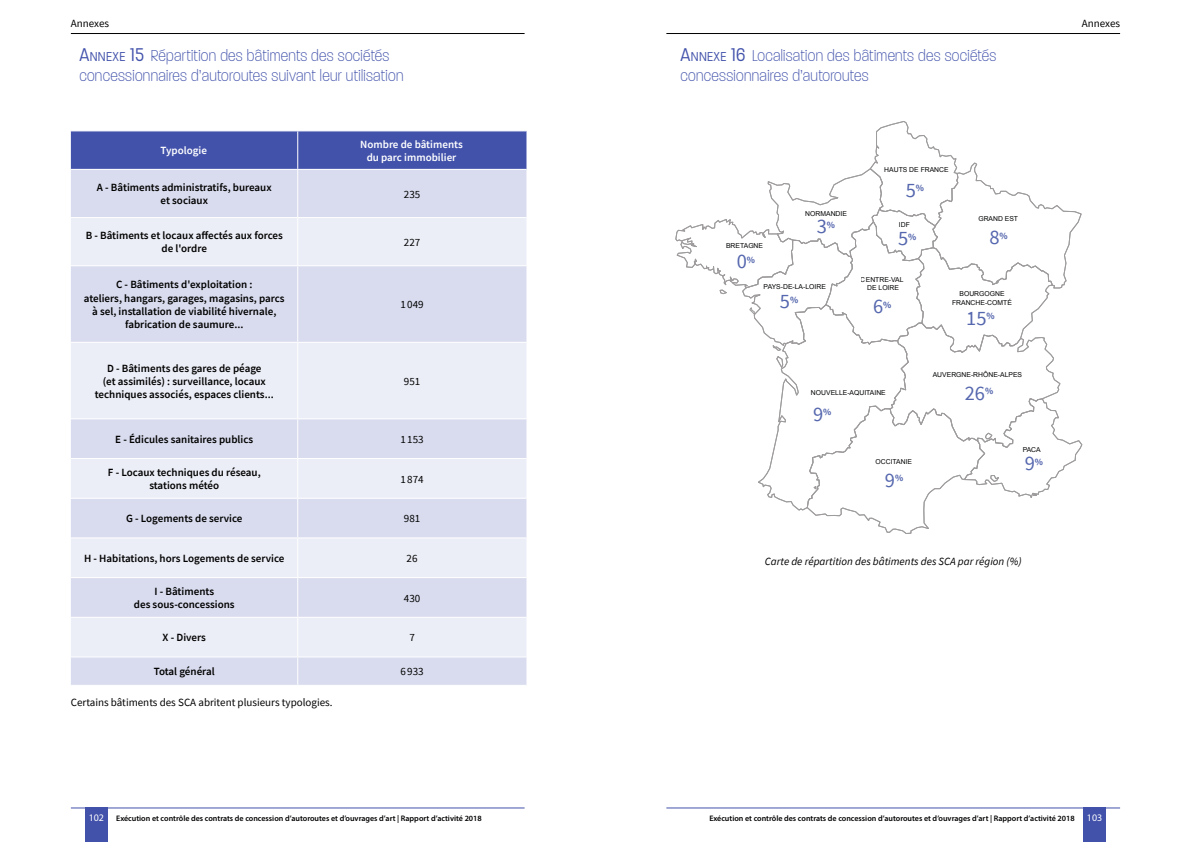
<style>
.page{position:relative;width:1191px;height:842px;background:#fff}
.page>*{position:absolute;margin:0;border:0;box-sizing:border-box;transform-origin:0 0}
.t1{font:20.4px "Source Sans Pro";color:#5567ae}
.t2{font:200 17px/20px "Paralucent Condensed";letter-spacing:.02em;color:#4252ab}
.t3{font:600 11px/13.2px "Source Sans Pro";color:#000;text-align:center}
.t4{font:11px "Source Sans Pro";color:#000}
.t5{font:italic 11px "Source Sans Pro";color:#000}
.t6{font:600 11px/13.2px "Source Sans Pro";color:#fff;text-align:center}
.t7{font:600 8px "Myriad Pro";color:#000}
.t8{font:6.8px/8.2px "Arial";color:#010203;text-align:center}
.s1{font-weight:300;font-size:20px}
.s2{font-weight:300;font-size:14px}
.s3{font-weight:400;font-size:10px;color:#fff}
</style>
<div class="page">
<div style="left:85px;top:808px;width:23px;height:34px;background:#4252ab"></div>
<div style="left:1083px;top:808px;width:23px;height:34px;background:#4252ab"></div>
<hr style="left:71px;top:807px;width:453px;height:1px;background:#4252ab">
<hr style="left:666px;top:807px;width:454px;height:1px;background:#4252ab">
<hr style="left:71px;top:33px;width:453px;height:1px;background:#000">
<hr style="left:666px;top:33px;width:454px;height:1px;background:#000">
<div style="left:71px;top:131px;width:455px;height:38px;background:#4252ab"></div>
<div style="left:71px;top:170px;width:455px;height:515px;background:#d9dcee"></div>
<svg style="left:71px;top:218px;width:455px;height:438px;background:#e3e6f3"></svg>
<hr style="left:297px;top:131px;width:1px;height:38px;background:#fff">
<hr style="left:297px;top:170px;width:1px;height:47px;background:#fff">
<hr style="left:71px;top:217px;width:227px;height:1px;background:#fff">
<hr style="left:298px;top:217px;width:228px;height:1px;background:#fff">
<hr style="left:297px;top:218px;width:1px;height:47px;background:#fff">
<hr style="left:71px;top:265px;width:227px;height:1px;background:#fff">
<hr style="left:298px;top:265px;width:228px;height:1px;background:#fff">
<hr style="left:297px;top:266px;width:1px;height:76px;background:#fff">
<hr style="left:71px;top:342px;width:227px;height:1px;background:#fff">
<hr style="left:298px;top:342px;width:228px;height:1px;background:#fff">
<hr style="left:297px;top:343px;width:1px;height:75px;background:#fff">
<hr style="left:71px;top:418px;width:227px;height:1px;background:#fff">
<hr style="left:298px;top:418px;width:228px;height:1px;background:#fff">
<hr style="left:297px;top:419px;width:1px;height:39px;background:#fff">
<hr style="left:71px;top:458px;width:227px;height:1px;background:#fff">
<hr style="left:298px;top:458px;width:228px;height:1px;background:#fff">
<hr style="left:297px;top:459px;width:1px;height:39px;background:#fff">
<hr style="left:71px;top:498px;width:227px;height:1px;background:#fff">
<hr style="left:298px;top:498px;width:228px;height:1px;background:#fff">
<hr style="left:297px;top:499px;width:1px;height:38px;background:#fff">
<hr style="left:71px;top:537px;width:227px;height:1px;background:#fff">
<hr style="left:298px;top:537px;width:228px;height:1px;background:#fff">
<hr style="left:297px;top:538px;width:1px;height:39px;background:#fff">
<hr style="left:71px;top:577px;width:227px;height:1px;background:#fff">
<hr style="left:298px;top:577px;width:228px;height:1px;background:#fff">
<hr style="left:297px;top:578px;width:1px;height:39px;background:#fff">
<hr style="left:71px;top:617px;width:227px;height:1px;background:#fff">
<hr style="left:298px;top:617px;width:228px;height:1px;background:#fff">
<hr style="left:297px;top:618px;width:1px;height:38px;background:#fff">
<hr style="left:71px;top:656px;width:227px;height:1px;background:#fff">
<hr style="left:298px;top:656px;width:228px;height:1px;background:#fff">
<svg style="left:297px;top:657px;width:1px;height:28px"></svg>
<svg style="left:675px;top:121px;width:407px;height:413px"></svg>
<p class="t4" style="left:71px;top:16px;width:40px">Annexes</p>
<p class="t4" style="left:1082px;top:16px;width:40px">Annexes</p>
<h2 class="t2" style="left:79px;top:46px;width:326px"><span class="s1">A</span><span class="s2">NNEXE</span> <span class="s1">15</span> Répartition des bâtiments des sociétés concessionnaires d’autoroutes suivant leur utilisation</h2>
<h2 class="t2" style="left:680px;top:46px;width:317px"><span class="s1">A</span><span class="s2">NNEXE</span> <span class="s1">16</span> Localisation des bâtiments des sociétés concessionnaires d’autoroutes</h2>
<p class="t6" style="left:160px;top:144px;width:48px">Typologie</p>
<p class="t6" style="left:360px;top:137px;width:104px">Nombre de bâtiments du parc immobilier</p>
<p class="t3" style="left:97px;top:181px;width:176px">A - Bâtiments administratifs, bureaux et sociaux</p>
<p class="t4" style="left:404px;top:187px;width:18px">235</p>
<p class="t3" style="left:86px;top:229px;width:199px">B - Bâtiments et locaux affectés aux forces de l'ordre</p>
<p class="t4" style="left:404px;top:235px;width:18px">227</p>
<p class="t3" style="left:84px;top:278px;width:202px">C - Bâtiments d'exploitation :<br>ateliers, hangars, garages, magasins, parcs à sel, installation de viabilité hivernale, fabrication de saumure...</p>
<p class="t4" style="left:400px;top:297px;width:25px">1 049</p>
<p class="t3" style="left:95px;top:361px;width:180px">D - Bâtiments des gares de péage<br>(et assimilés) : surveillance, locaux techniques associés, espaces clients...</p>
<p class="t4" style="left:404px;top:374px;width:18px">951</p>
<p class="t3" style="left:115px;top:432px;width:139px">E - Édicules sanitaires publics</p>
<p class="t4" style="left:400px;top:432px;width:25px">1 153</p>
<p class="t3" style="left:108px;top:465px;width:154px">F - Locaux techniques du réseau, stations météo</p>
<p class="t4" style="left:400px;top:472px;width:25px">1 874</p>
<p class="t3" style="left:126px;top:512px;width:118px">G - Logements de service</p>
<p class="t4" style="left:404px;top:512px;width:18px">981</p>
<p class="t3" style="left:84px;top:551px;width:202px">H - Habitations, hors Logements de service</p>
<p class="t4" style="left:406px;top:551px;width:12px">26</p>
<p class="t3" style="left:134px;top:585px;width:102px">I - Bâtiments<br>des sous-concessions</p>
<p class="t4" style="left:404px;top:591px;width:18px">430</p>
<p class="t3" style="left:163px;top:631px;width:45px">X - Divers</p>
<p class="t4" style="left:409px;top:631px;width:7px">7</p>
<p class="t3" style="left:154px;top:665px;width:62px">Total général</p>
<p class="t4" style="left:400px;top:665px;width:25px">6 933</p>
<p class="t4" style="left:71px;top:696px;width:263px">Certains bâtiments des SCA abritent plusieurs typologies.</p>
<p class="t8" style="left:884px;top:165px;width:66px">HAUTS DE FRANCE</p>
<p class="t8" style="left:805px;top:210px;width:43px">NORMANDIE</p>
<p class="t8" style="left:726px;top:242px;width:38px">BRETAGNE</p>
<h1 class="t1" style="left:736px;top:249px;width:20px">0<sup>%</sup></h1>
<h1 class="t1" style="left:816px;top:214px;width:20px">3<sup>%</sup></h1>
<p class="t8" style="left:763px;top:283px;width:64px">PAYS-DE-LA-LOIRE</p>
<h1 class="t1" style="left:780px;top:289px;width:20px">5<sup>%</sup></h1>
<h1 class="t1" style="left:905px;top:177px;width:20px">5<sup>%</sup></h1>
<p class="t8" style="left:899px;top:221px;width:12px">IDF</p>
<h1 class="t1" style="left:898px;top:226px;width:20px">5<sup>%</sup></h1>
<p class="t8" style="left:861px;top:276px;width:44px">CENTRE-VAL<br>DE LOIRE</p>
<h1 class="t1" style="left:873px;top:294px;width:20px">6<sup>%</sup></h1>
<p class="t8" style="left:978px;top:215px;width:41px">GRAND EST</p>
<h1 class="t1" style="left:989px;top:225px;width:20px">8<sup>%</sup></h1>
<p class="t8" style="left:952px;top:290px;width:61px">BOURGOGNE<br>FRANCHE-COMTÉ</p>
<h1 class="t1" style="left:966px;top:305px;width:30px">15<sup>%</sup></h1>
<p class="t8" style="left:811px;top:389px;width:76px">NOUVELLE-AQUITAINE</p>
<h1 class="t1" style="left:813px;top:401px;width:20px">9<sup>%</sup></h1>
<p class="t8" style="left:875px;top:458px;width:38px">OCCITANIE</p>
<h1 class="t1" style="left:885px;top:467px;width:20px">9<sup>%</sup></h1>
<p class="t8" style="left:932px;top:371px;width:91px">AUVERGNE-RHÔNE-ALPES</p>
<h1 class="t1" style="left:964px;top:380px;width:30px">26<sup>%</sup></h1>
<p class="t8" style="left:1022px;top:446px;width:20px">PACA</p>
<h1 class="t1" style="left:1024px;top:451px;width:20px">9<sup>%</sup></h1>
<p class="t5" style="left:765px;top:555px;width:258px">Carte de répartition des bâtiments des SCA par région (%)</p>
<p class="t7" style="left:89px;top:813px;width:394px"><span class="s3">102</span> Exécution et contrôle des contrats de concession d’autoroutes et d’ouvrages d’art | Rapport d’activité 2018</p>
<p class="t7" style="left:709px;top:813px;width:394px">Exécution et contrôle des contrats de concession d’autoroutes et d’ouvrages d’art | Rapport d’activité 2018 <span class="s3">103</span></p>
</div>
